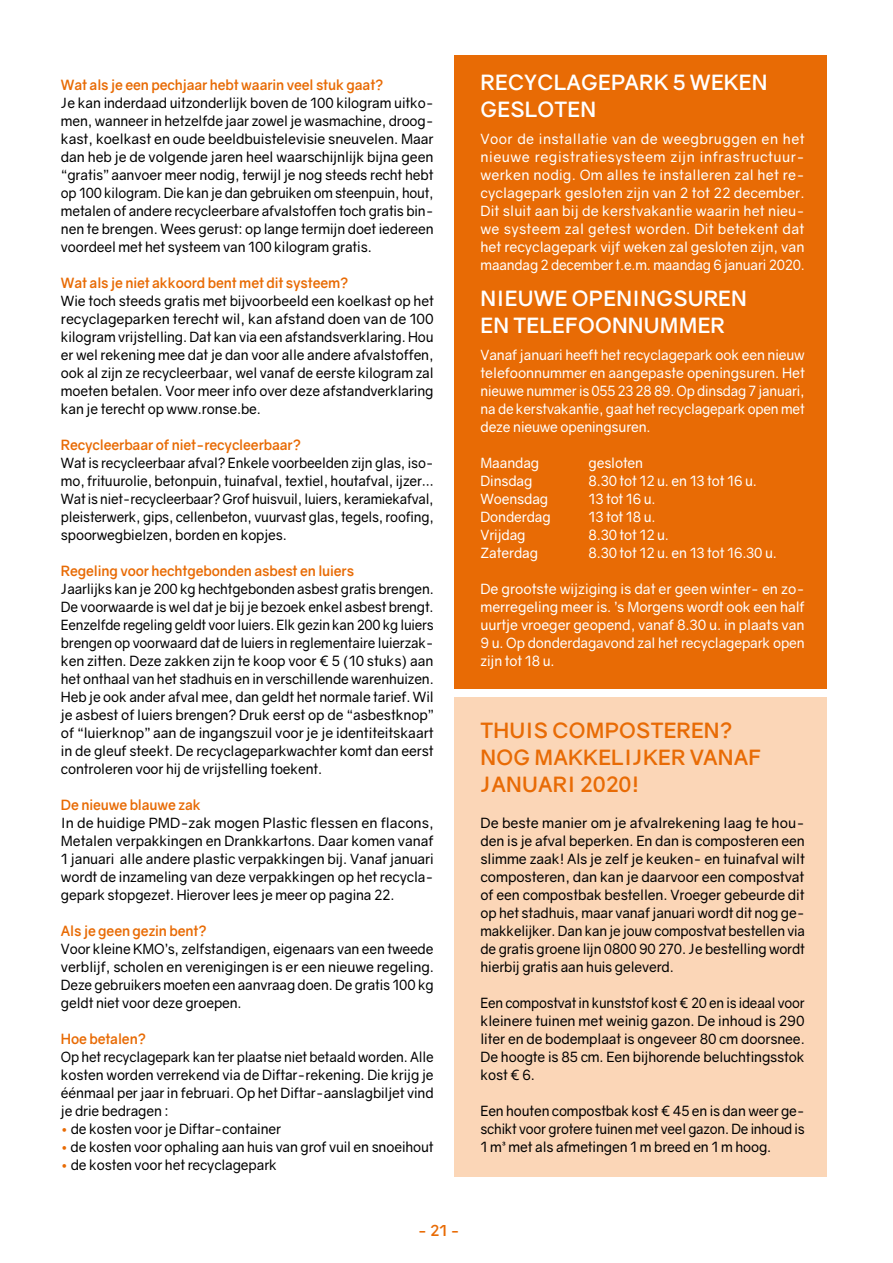
<style>
.page{position:relative;width:893px;height:1263px;background:#fff}
.page>*{position:absolute;margin:0;border:0;box-sizing:border-box;transform-origin:0 0}
.t1{font:700 21px/27px "Gravity";letter-spacing:.01em;color:#fff}
.t2{font:700 21px/27px "Gravity";letter-spacing:.01em;color:#e86b05}
.t3{font:700 15px "Gravity";color:#e86b05}
.t4{font:14.1px/18px "Gravity";letter-spacing:-.01em;color:#000;text-align:justify}
.t5{font:14.1px/18px "Gravity";letter-spacing:-.01em;color:#000;text-align:justify;scale:.96 1}
.t6{font:14.1px/18px "Gravity";letter-spacing:-.01em;color:#fff;text-align:justify}
.t7{font:700 14.1px "Gravity";letter-spacing:-.01em;color:#e86b05}
.t8{font:14.1px/18px "Gravity";letter-spacing:-.01em;color:#000;text-align:justify;scale:.94 1}
.t9{font:14.1px/18px "Gravity";letter-spacing:-.01em;color:#000;text-align:justify;scale:.95 1}
.s1{color:#e86b05}
</style>
<div class="page">
<hr style="left:0;top:0;width:1px;height:462px;background:#eee">
<img style="left:0;top:0;width:1px;height:447px">
<div style="left:454px;top:55px;width:372px;height:634px;background:#e86b05"></div>
<div style="left:454px;top:697px;width:372px;height:480px;background:#fbd6b7"></div>
<p class="t7" style="left:61px;top:76px;width:324px">Wat als je een pechjaar hebt waarin veel stuk gaat?</p>
<p class="t4" style="left:61px;top:94px;width:374px">Je kan inderdaad uitzonderlijk boven de 100 kilogram uitko&shy;men, wanneer in hetzelfde jaar zowel je wasmachine, droog&shy;kast, koelkast en oude beeldbuistelevisie sneuvelen. Maar dan heb je de volgende jaren heel waarschijnlijk bijna geen “gratis” aanvoer meer nodig, terwijl je nog steeds recht hebt op 100 kilogram. Die kan je dan gebruiken om steenpuin, hout, metalen of andere recycleerbare afvalstoffen toch gratis bin&shy;nen te brengen. Wees gerust: op lange termijn doet iedereen voordeel met het systeem van 100 kilogram gratis.</p>
<p class="t7" style="left:61px;top:274px;width:289px">Wat als je niet akkoord bent met dit systeem?</p>
<p class="t4" style="left:61px;top:292px;width:374px">Wie toch steeds gratis met bijvoorbeeld een koelkast op het recyclageparken terecht wil, kan afstand doen van de 100 kilogram vrijstelling. Dat kan via een afstandsverklaring. Hou er wel rekening mee dat je dan voor alle andere afvalstoffen, ook al zijn ze recycleerbaar, wel vanaf de eerste kilogram zal moeten betalen. Voor meer info over deze afstandverklaring kan je terecht op www.ronse.be.</p>
<p class="t7" style="left:61px;top:436px;width:241px">Recycleerbaar of niet-recycleerbaar?</p>
<p class="t5" style="left:61px;top:454px;width:390px">Wat is recycleerbaar afval? Enkele voorbeelden zijn glas, iso&shy;mo, frituurolie, betonpuin, tuinafval, textiel, houtafval, ijzer… Wat is niet-recycleerbaar? Grof huisvuil, luiers, keramiekafval, pleisterwerk, gips, cellenbeton, vuurvast glas, tegels, roofing, spoorwegbielzen, borden en kopjes.</p>
<p class="t7" style="left:61px;top:562px;width:295px">Regeling voor hechtgebonden asbest en luiers</p>
<p class="t5" style="left:61px;top:580px;width:390px">Jaarlijks kan je 200 kg hechtgebonden asbest gratis brengen.<br>De voorwaarde is wel dat je bij je bezoek enkel asbest brengt.<br>Eenzelfde regeling geldt voor luiers. Elk gezin kan 200 kg luiers brengen op voorwaard dat de luiers in reglementaire luierzak&shy;ken zitten. Deze zakken zijn te koop voor € 5 (10 stuks) aan het onthaal van het stadhuis en in verschillende warenhuizen.<br>Heb je ook ander afval mee, dan geldt het normale tarief. Wil je asbest of luiers brengen? Druk eerst op de “asbestknop” of “luierknop” aan de ingangszuil voor je je identiteitskaart in de gleuf steekt. De recyclageparkwachter komt dan eerst controleren voor hij de vrijstelling toekent.</p>
<p class="t7" style="left:61px;top:796px;width:141px">De nieuwe blauwe zak</p>
<p class="t4" style="left:61px;top:814px;width:374px">In de huidige PMD-zak mogen Plastic flessen en flacons, Metalen verpakkingen en Drankkartons. Daar komen vanaf 1 januari alle andere plastic verpakkingen bij. Vanaf januari wordt de inzameling van deze verpakkingen op het recycla&shy;gepark stopgezet. Hierover lees je meer op pagina 22.</p>
<p class="t7" style="left:61px;top:922px;width:147px">Als je geen gezin bent?</p>
<p class="t4" style="left:61px;top:940px;width:374px">Voor kleine KMO’s, zelfstandigen, eigenaars van een tweede verblijf, scholen en verenigingen is er een nieuwe regeling.<br>Deze gebruikers moeten een aanvraag doen. De gratis 100 kg geldt niet voor deze groepen.</p>
<p class="t7" style="left:61px;top:1030px;width:86px">Hoe betalen?</p>
<p class="t9" style="left:61px;top:1048px;width:394px">Op het recyclagepark kan ter plaatse niet betaald worden. Alle kosten worden verrekend via de Diftar-rekening. Die krijg je éénmaal per jaar in februari. Op het Diftar-aanslagbiljet vind je drie bedragen :</p>
<p class="t4" style="left:61px;top:1120px;width:222px"><span class="s1">•</span> de kosten voor je Diftar-container</p>
<p class="t4" style="left:61px;top:1138px;width:374px"><span class="s1">•</span> de kosten voor ophaling aan huis van grof vuil en snoeihout</p>
<p class="t4" style="left:61px;top:1156px;width:217px"><span class="s1">•</span> de kosten voor het recyclagepark</p>
<p class="t3" style="left:418px;top:1221px;width:44px">- 21 -</p>
<h1 class="t1" style="left:481px;top:69px;width:288px">RECYCLAGEPARK 5 WEKEN<br>GESLOTEN</h1>
<p class="t6" style="left:480px;top:130px;width:326px">Voor de installatie van de weegbruggen en het nieuwe registratiesysteem zijn infrastructuur&shy;werken nodig. Om alles te installeren zal het re&shy;cyclagepark gesloten zijn van 2 tot 22 december.<br>Dit sluit aan bij de kerstvakantie waarin het nieu&shy;we systeem zal getest worden. Dit betekent dat het recyclagepark vijf weken zal gesloten zijn, van maandag 2 december t.e.m. maandag 6 januari 2020.</p>
<h1 class="t1" style="left:481px;top:285px;width:268px">NIEUWE OPENINGSUREN<br>EN TELEFOONNUMMER</h1>
<p class="t6" style="left:480px;top:346px;width:326px">Vanaf januari heeft het recyclagepark ook een nieuw telefoonnummer en aangepaste openingsuren. Het nieuwe nummer is 055 23 28 89. Op dinsdag 7 januari, na de kerstvakantie, gaat het recyclagepark open met deze nieuwe openingsuren.</p>
<p class="t6" style="left:480px;top:454px;width:60px">Maandag</p>
<p class="t6" style="left:588px;top:454px;width:56px">gesloten</p>
<p class="t6" style="left:480px;top:472px;width:53px">Dinsdag</p>
<p class="t6" style="left:588px;top:472px;width:170px">8.30 tot 12 u. en 13 tot 16 u.</p>
<p class="t6" style="left:480px;top:490px;width:69px">Woensdag</p>
<p class="t6" style="left:588px;top:490px;width:69px">13 tot 16 u.</p>
<p class="t6" style="left:480px;top:508px;width:72px">Donderdag</p>
<p class="t6" style="left:588px;top:508px;width:69px">13 tot 18 u.</p>
<p class="t6" style="left:480px;top:526px;width:47px">Vrijdag</p>
<p class="t6" style="left:588px;top:526px;width:82px">8.30 tot 12 u.</p>
<p class="t6" style="left:480px;top:544px;width:59px">Zaterdag</p>
<p class="t6" style="left:588px;top:544px;width:190px">8.30 tot 12 u. en 13 tot 16.30 u.</p>
<p class="t6" style="left:480px;top:580px;width:326px">De grootste wijziging is dat er geen winter- en zo&shy;merregeling meer is. ’s Morgens wordt ook een half uurtje vroeger geopend, vanaf 8.30 u. in plaats van 9 u. Op donderdagavond zal het recyclagepark open zijn tot 18 u.</p>
<h1 class="t2" style="left:481px;top:717px;width:282px">THUIS COMPOSTEREN?<br>NOG MAKKELIJKER VANAF<br>JANUARI 2020!</h1>
<p class="t4" style="left:480px;top:814px;width:326px">De beste manier om je afvalrekening laag te hou&shy;den is je afval beperken. En dan is composteren een slimme zaak! Als je zelf je keuken- en tuinafval wilt composteren, dan kan je daarvoor een compostvat of een compostbak bestellen. Vroeger gebeurde dit op het stadhuis, maar vanaf januari wordt dit nog ge&shy;makkelijker. Dan kan je jouw compostvat bestellen via de gratis groene lijn 0800 90 270. Je bestelling wordt hierbij gratis aan huis geleverd.</p>
<p class="t8" style="left:480px;top:994px;width:346px">Een compostvat in kunststof kost € 20 en is ideaal voor kleinere tuinen met weinig gazon. De inhoud is 290 liter en de bodemplaat is ongeveer 80 cm doorsnee.<br>De hoogte is 85 cm. Een bijhorende beluchtingsstok kost € 6.</p>
<p class="t5" style="left:480px;top:1102px;width:339px">Een houten compostbak kost € 45 en is dan weer ge&shy;schikt voor grotere tuinen met veel gazon. De inhoud is 1 m³ met als afmetingen 1 m breed en 1 m hoog.</p>
</div>
